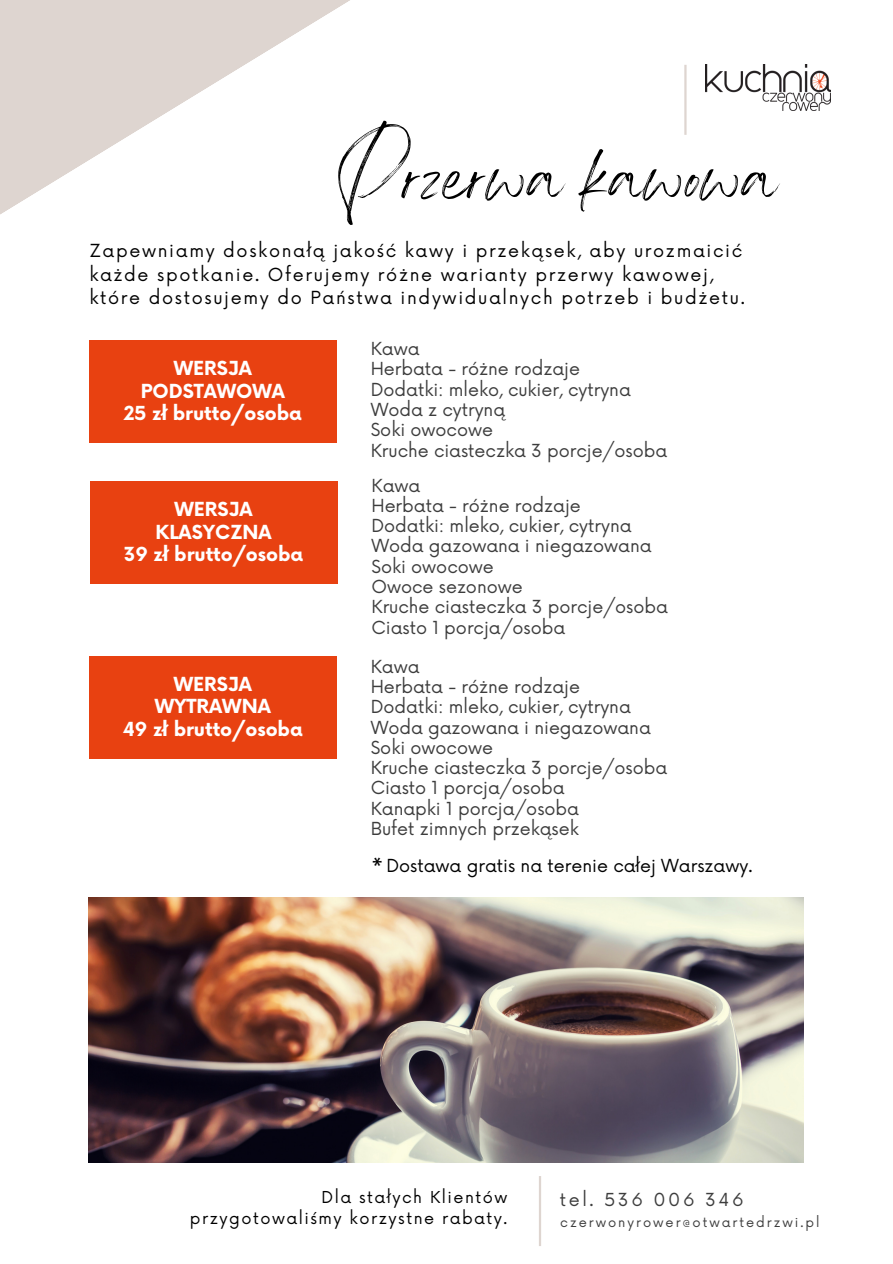
<style>
.page{position:relative;width:893px;height:1264px;background:#fff}
.page>*{position:absolute;margin:0;border:0;box-sizing:border-box;transform-origin:0 0}
.t1{font:102px "Angella White";color:#000}
.t2{font:37.05px "Now";color:#000}
.t3{font:700 18.9px/22.5px "Now";color:#fff;text-align:center}
.t4{font:17.55px "Now";color:#3d3d3d}
.t5{font:17.55px "Now";letter-spacing:.095em;color:#000}
.t6{font:17.55px "Now";color:#000}
.t7{font:17.55px "Now";letter-spacing:.15em;color:#3d3d3d}
.t8{font:16.05px "Now";letter-spacing:.095em;color:#000}
.t9{font:13.05px "Now";letter-spacing:.15em;color:#3d3d3d}
</style>
<div class="page">
<svg style="left:0;top:0;width:708px;height:553px"></svg>
<div style="left:89px;top:340px;width:248px;height:103px;background:#e84111"></div>
<div style="left:90px;top:481px;width:247px;height:103px;background:#e84111"></div>
<div style="left:89px;top:656px;width:248px;height:102px;background:#e84111"></div>
<hr style="left:539px;top:1175px;width:2px;height:70px;background:#ded5d0">
<hr style="left:684px;top:65px;width:2px;height:70px;background:#ded5d0">
<img style="left:705px;top:65px;width:125px;height:46px">
<img style="left:89px;top:897px;width:714px;height:265px">
<p class="t1" style="left:337px;top:112px;width:444px">Przerwa kawowa</p>
<p class="t5" style="left:89px;top:241px;width:654px">Zapewniamy doskonałą jakość kawy i przekąsek, aby urozmaicić</p>
<p class="t5" style="left:89px;top:264px;width:625px">każde spotkanie. Oferujemy różne warianty przerwy kawowej,</p>
<p class="t5" style="left:89px;top:288px;width:657px">które dostosujemy do Państwa indywidualnych potrzeb i budżetu.</p>
<p class="t3" style="left:141px;top:358px;width:146px">WERSJA<br>PODSTAWOWA</p>
<p class="t3" style="left:124px;top:403px;width:180px">25 zł brutto/osoba</p>
<p class="t3" style="left:175px;top:499px;width:79px">WERSJA</p>
<p class="t3" style="left:155px;top:522px;width:118px">KLASYCZNA</p>
<p class="t3" style="left:124px;top:544px;width:181px">39 zł brutto/osoba</p>
<p class="t3" style="left:174px;top:674px;width:79px">WERSJA</p>
<p class="t3" style="left:155px;top:696px;width:117px">WYTRAWNA</p>
<p class="t3" style="left:123px;top:719px;width:181px">49 zł brutto/osoba</p>
<p class="t4" style="left:371px;top:339px;width:50px">Kawa</p>
<p class="t4" style="left:371px;top:359px;width:211px">Herbata - różne rodzaje</p>
<p class="t4" style="left:371px;top:379px;width:261px">Dodatki: mleko, cukier, cytryna</p>
<p class="t4" style="left:371px;top:400px;width:136px">Woda z cytryną</p>
<p class="t4" style="left:371px;top:420px;width:124px">Soki owocowe</p>
<p class="t4" style="left:371px;top:440px;width:298px">Kruche ciasteczka 3 porcje/osoba</p>
<p class="t4" style="left:371px;top:475px;width:50px">Kawa</p>
<p class="t4" style="left:371px;top:496px;width:211px">Herbata - różne rodzaje</p>
<p class="t4" style="left:371px;top:516px;width:261px">Dodatki: mleko, cukier, cytryna</p>
<p class="t4" style="left:371px;top:536px;width:281px">Woda gazowana i niegazowana</p>
<p class="t4" style="left:371px;top:556px;width:124px">Soki owocowe</p>
<p class="t4" style="left:371px;top:577px;width:153px">Owoce sezonowe</p>
<p class="t4" style="left:371px;top:597px;width:298px">Kruche ciasteczka 3 porcje/osoba</p>
<p class="t4" style="left:371px;top:617px;width:195px">Ciasto 1 porcja/osoba</p>
<p class="t4" style="left:371px;top:656px;width:50px">Kawa</p>
<p class="t4" style="left:371px;top:677px;width:211px">Herbata - różne rodzaje</p>
<p class="t4" style="left:371px;top:697px;width:261px">Dodatki: mleko, cukier, cytryna</p>
<p class="t4" style="left:371px;top:717px;width:281px">Woda gazowana i niegazowana</p>
<p class="t4" style="left:371px;top:737px;width:124px">Soki owocowe</p>
<p class="t4" style="left:371px;top:758px;width:298px">Kruche ciasteczka 3 porcje/osoba</p>
<p class="t4" style="left:371px;top:778px;width:195px">Ciasto 1 porcja/osoba</p>
<p class="t4" style="left:371px;top:798px;width:210px">Kanapki 1 porcja/osoba</p>
<p class="t4" style="left:371px;top:818px;width:209px">Bufet zimnych przekąsek</p>
<p class="t6" style="left:386px;top:855px;width:368px">Dostawa gratis na terenie całej Warszawy.</p>
<p class="t2" style="left:371px;top:850px;width:15px">*</p>
<p class="t8" style="left:321px;top:1188px;width:187px">Dla stałych Klientów</p>
<p class="t8" style="left:190px;top:1209px;width:319px">przygotowaliśmy korzystne rabaty.</p>
<p class="t7" style="left:560px;top:1190px;width:185px">tel. 536 006 346</p>
<p class="t9" style="left:560px;top:1215px;width:261px">czerwonyrower@otwartedrzwi.pl</p>
</div>
